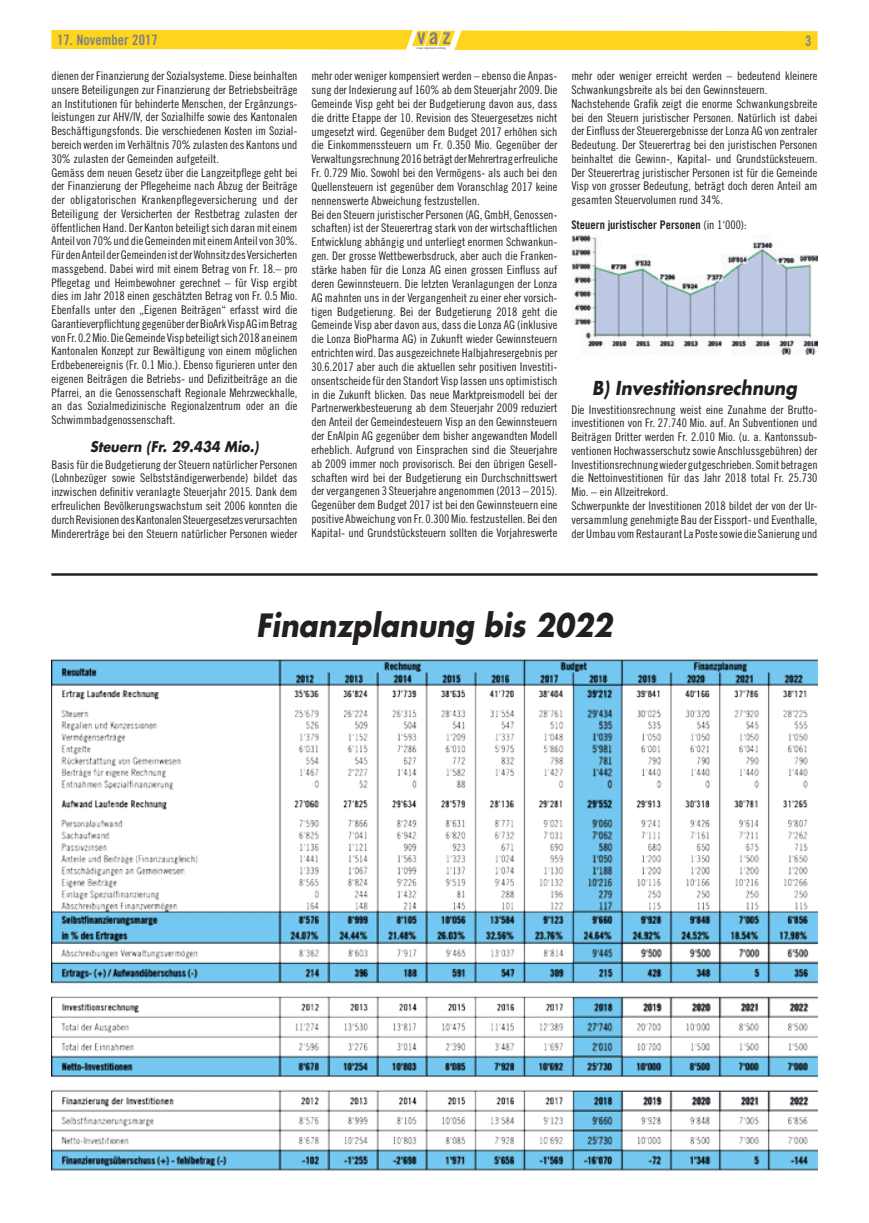
<style>
.page{position:relative;width:869px;height:1223px;background:#fff}
.page>*{position:absolute;margin:0;border:0;box-sizing:border-box;transform-origin:0 0}
.t1{font:italic 700 31.25px "Futura";color:#231f20;scale:.9 1}
.t2{font:italic 700 18.75px "Futura";color:#231f20;scale:.9 1}
.t3{font:italic 700 14.38px "Futura";color:#231f20;scale:.9 1}
.t4{font:14.38px "Trade Gothic Bold Cond Twenty";color:#808285}
.t5{font:11.88px/13.8px "Trade Gothic Cond Eighteen";color:#231f20}
.t6{font:11.88px "Trade Gothic Bold Cond Twenty";color:#231f20}
.t7{font:2.88px "Trade Gothic Bold Cond Twenty";letter-spacing:.025em;color:#686869}
.s1{font-family:"Trade Gothic Cond Eighteen"}
</style>
<div class="page">
<svg style="left:52px;top:30px;width:765px;height:20px;background:#fcd52c"></svg>
<hr style="left:51px;top:573px;width:766px;height:2px;background:#231f20">
<img style="left:51px;top:659px;width:766px;height:512px">
<img style="left:571px;top:235px;width:246px;height:119px">
<p class="t4" style="left:57px;top:31px;width:102px">17. November 2017</p>
<p class="t4" style="left:804px;top:32px;width:8px">3</p>
<p class="t5" style="left:51px;top:69px;width:248px">dienen der Finanzierung der Sozialsysteme. Diese beinhalten unsere Beteiligungen zur Finanzierung der Betriebsbeiträge an Institutionen für behinderte Menschen, der Ergänzungs&shy;leistungen zur AHV/IV, der Sozialhilfe sowie des Kantonalen Beschäftigungsfonds. Die verschiedenen Kosten im Sozial&shy;bereich werden im Verhältnis 70% zulasten des Kantons und 30% zulasten der Gemeinden aufgeteilt.<br>Gemäss dem neuen Gesetz über die Langzeitpflege geht bei der Finanzierung der Pflegeheime nach Abzug der Beiträge der obligatorischen Krankenpflegeversicherung und der Beteiligung der Versicherten der Restbetrag zulasten der öffentlichen Hand. Der Kanton beteiligt sich daran mit einem Anteil von 70% und die Gemeinden mit einem Anteil von 30%.<br>Für den Anteil der Gemeinden ist der Wohnsitz des Versicherten massgebend. Dabei wird mit einem Betrag von Fr. 18.– pro Pflegetag und Heimbewohner gerechnet – für Visp ergibt dies im Jahr 2018 einen geschätzten Betrag von Fr. 0.5 Mio.<br>Ebenfalls unter den „Eigenen Beiträgen“ erfasst wird die Garantieverpflichtung gegenüber der BioArk Visp AG im Betrag von Fr. 0.2 Mio. Die Gemeinde Visp beteiligt sich 2018 an einem Kantonalen Konzept zur Bewältigung von einem möglichen Erdbebenereignis (Fr. 0.1 Mio.). Ebenso figurieren unter den eigenen Beiträgen die Betriebs- und Defizitbeiträge an die Pfarrei, an die Genossenschaft Regionale Mehrzweckhalle, an das Sozialmedizinische Regionalzentrum oder an die Schwimmbadgenossenschaft.</p>
<p class="t3" style="left:90px;top:436px;width:189px">Steuern (Fr. 29.434 Mio.)</p>
<p class="t5" style="left:51px;top:457px;width:247px;text-align:justify">Basis für die Budgetierung der Steuern natürlicher Personen (Lohnbezüger sowie Selbstständigerwerbende) bildet das inzwischen definitiv veranlagte Steuerjahr 2015. Dank dem erfreulichen Bevölkerungswachstum seit 2006 konnten die durch Revisionen des Kantonalen Steuergesetzes verursachten Mindererträge bei den Steuern natürlicher Personen wieder</p>
<p class="t7" style="left:416px;top:46px;width:31px">visper allgemeine zeitung</p>
<p class="t5" style="left:311px;top:69px;width:248px">mehr oder weniger kompensiert werden – ebenso die Anpas&shy;sung der Indexierung auf 160% ab dem Steuerjahr 2009. Die Gemeinde Visp geht bei der Budgetierung davon aus, dass die dritte Etappe der 10. Revision des Steuergesetzes nicht umgesetzt wird. Gegenüber dem Budget 2017 erhöhen sich die Einkommenssteuern um Fr. 0.350 Mio. Gegenüber der Verwaltungsrechnung 2016 beträgt der Mehrertrag erfreuliche Fr. 0.729 Mio. Sowohl bei den Vermögens- als auch bei den Quellensteuern ist gegenüber dem Voranschlag 2017 keine nennenswerte Abweichung festzustellen.<br>Bei den Steuern juristischer Personen (AG, GmbH, Genossen&shy;schaften) ist der Steuerertrag stark von der wirtschaftlichen Entwicklung abhängig und unterliegt enormen Schwankun&shy;gen. Der grosse Wettbewerbsdruck, aber auch die Franken&shy;stärke haben für die Lonza AG einen grossen Einfluss auf deren Gewinnsteuern. Die letzten Veranlagungen der Lonza AG mahnten uns in der Vergangenheit zu einer eher vorsich&shy;tigen Budgetierung. Bei der Budgetierung 2018 geht die Gemeinde Visp aber davon aus, dass die Lonza AG (inklusive die Lonza BioPharma AG) in Zukunft wieder Gewinnsteuern entrichten wird. Das ausgezeichnete Halbjahresergebnis per 30.6.2017 aber auch die aktuellen sehr positiven Investiti&shy;onsentscheide für den Standort Visp lassen uns optimistisch in die Zukunft blicken. Das neue Marktpreismodell bei der Partnerwerkbesteuerung ab dem Steuerjahr 2009 reduziert den Anteil der Gemeindesteuern Visp an den Gewinnsteuern der EnAlpin AG gegenüber dem bisher angewandten Modell erheblich. Aufgrund von Einsprachen sind die Steuerjahre ab 2009 immer noch provisorisch. Bei den übrigen Gesell&shy;schaften wird bei der Budgetierung ein Durchschnittswert der vergangenen 3 Steuerjahre angenommen (2013 – 2015).<br>Gegenüber dem Budget 2017 ist bei den Gewinnsteuern eine positive Abweichung von Fr. 0.300 Mio. festzustellen. Bei den Kapital- und Grundstücksteuern sollten die Vorjahreswerte</p>
<p class="t5" style="left:571px;top:69px;width:247px">mehr oder weniger erreicht werden – bedeutend kleinere Schwankungsbreite als bei den Gewinnsteuern.<br>Nachstehende Grafik zeigt die enorme Schwankungsbreite bei den Steuern juristischer Personen. Natürlich ist dabei der Einfluss der Steuerergebnisse der Lonza AG von zentraler Bedeutung. Der Steuerertrag bei den juristischen Personen beinhaltet die Gewinn-, Kapital- und Grundstücksteuern.<br>Der Steuerertrag juristischer Personen ist für die Gemeinde Visp von grosser Bedeutung, beträgt doch deren Anteil am gesamten Steuervolumen rund 34%.</p>
<p class="t6" style="left:571px;top:217px;width:177px">Steuern juristischer Personen <span class="s1">(in 1‘000):</span></p>
<h2 class="t2" style="left:591px;top:374px;width:229px">B) Investitionsrechnung</h2>
<p class="t5" style="left:571px;top:402px;width:247px">Die Investitionsrechnung weist eine Zunahme der Brutto&shy;investitionen von Fr. 27.740 Mio. auf. An Subventionen und Beiträgen Dritter werden Fr. 2.010 Mio. (u. a. Kantonssub&shy;ventionen Hochwasserschutz sowie Anschlussgebühren) der Investitionsrechnung wieder gutgeschrieben. Somit betragen die Nettoinvestitionen für das Jahr 2018 total Fr. 25.730<br>Mio. – ein Allzeitrekord.<br>Schwerpunkte der Investitionen 2018 bildet der von der Ur&shy;versammlung genehmigte Bau der Eissport- und Eventhalle, der Umbau vom Restaurant La Poste sowie die Sanierung und</p>
<h1 class="t1" style="left:256px;top:603px;width:397px">Finanzplanung bis 2022</h1>
</div>
